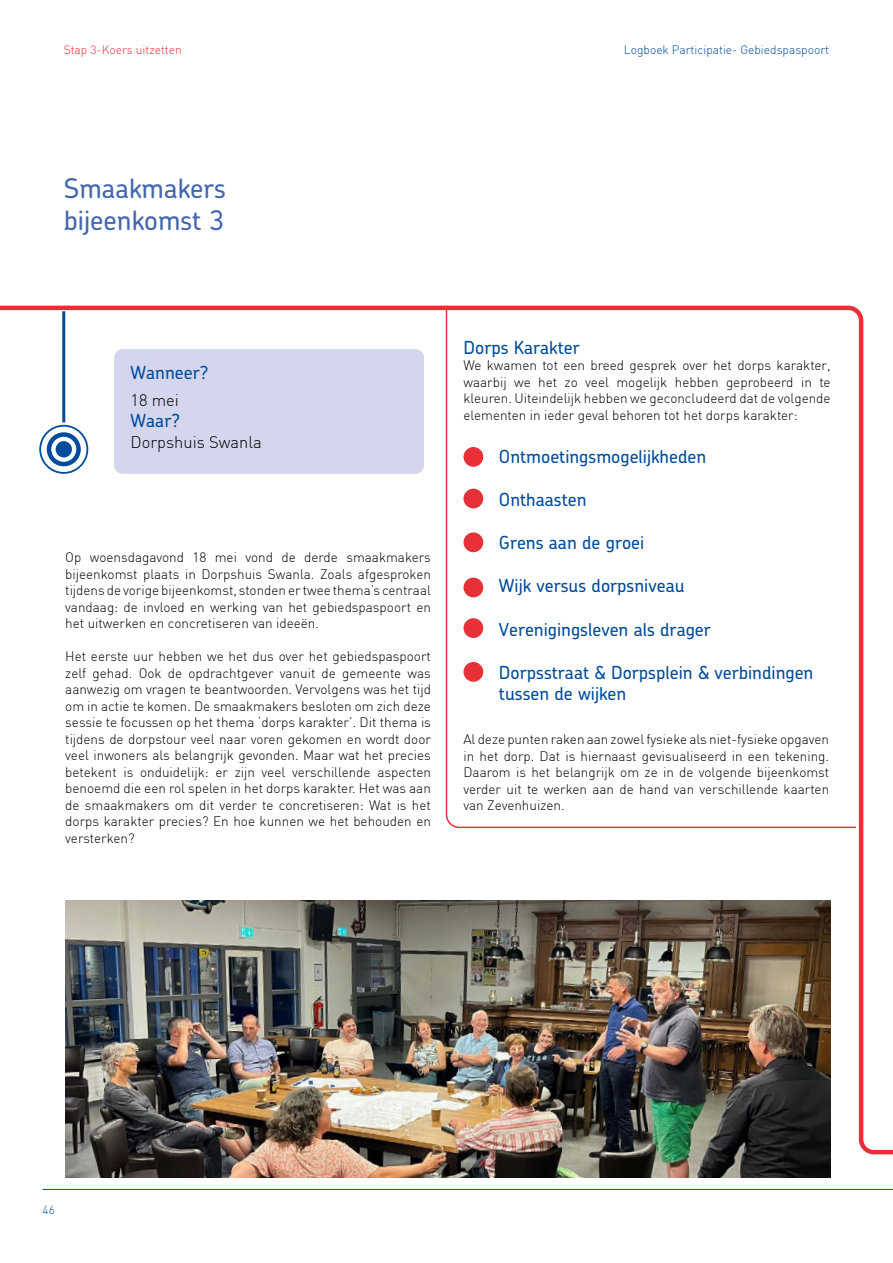
<style>
.page{position:relative;width:893px;height:1263px;background:#fff}
.page>*{position:absolute;margin:0;border:0;box-sizing:border-box;transform-origin:0 0}
.t1{font:500 27px/32.4px "Chevin";color:#4367af}
.t2{font:500 18px/21.6px "Chevin";color:#004b9c}
.t3{font:300 16.5px "DIN";color:#000}
.t4{font:300 13.5px/16.5px "DIN";color:#000;text-align:justify}
.t5{font:300 12px "DIN";color:#004b9c}
.t6{font:300 12px "DIN";color:#e73037}
</style>
<div class="page">
<img style="left:65px;top:1156px;width:766px;height:22px">
<hr style="left:43px;top:1189px;width:850px;height:1px;background:#004b9c">
<img style="left:0;top:305px;width:893px;height:851px">
<svg style="left:445px;top:305px;width:413px;height:524px"></svg>
<p class="t6" style="left:64px;top:43px;width:119px">Stap 3-Koers uitzetten</p>
<p class="t5" style="left:624px;top:43px;width:207px">Logboek Participatie- Gebiedspaspoort</p>
<h1 class="t1" style="left:64px;top:172px;width:164px">Smaakmakers bijeenkomst 3</h1>
<h2 class="t2" style="left:131px;top:361px;width:79px">Wanneer?</h2>
<p class="t3" style="left:131px;top:389px;width:50px">18 mei</p>
<h2 class="t2" style="left:131px;top:409px;width:51px">Waar?</h2>
<p class="t3" style="left:131px;top:432px;width:133px">Dorpshuis Swanla</p>
<p class="t4" style="left:65px;top:549px;width:367px">Op woensdagavond 18 mei vond de derde smaakmakers bijeenkomst plaats in Dorpshuis Swanla. Zoals afgesproken tijdens de vorige bijeenkomst, stonden er twee thema’s centraal vandaag: de invloed en werking van het gebiedspaspoort en het uitwerken en concretiseren van ideeën.</p>
<p class="t4" style="left:65px;top:648px;width:367px">Het eerste uur hebben we het dus over het gebiedspaspoort zelf gehad. Ook de opdrachtgever vanuit de gemeente was aanwezig om vragen te beantwoorden. Vervolgens was het tijd om in actie te komen. De smaakmakers besloten om zich deze sessie te focussen op het thema ‘dorps karakter’. Dit thema is tijdens de dorpstour veel naar voren gekomen en wordt door veel inwoners als belangrijk gevonden. Maar wat het precies betekent is onduidelijk: er zijn veel verschillende aspecten benoemd die een rol spelen in het dorps karakter. Het was aan de smaakmakers om dit verder te concretiseren: Wat is het dorps karakter precies? En hoe kunnen we het behouden en versterken?</p>
<h2 class="t2" style="left:463px;top:336px;width:118px">Dorps Karakter</h2>
<p class="t4" style="left:463px;top:357px;width:369px">We kwamen tot een breed gesprek over het dorps karakter, waarbij we het zo veel mogelijk hebben geprobeerd in te kleuren. Uiteindelijk hebben we geconcludeerd dat de volgende elementen in ieder geval behoren tot het dorps karakter:</p>
<h2 class="t2" style="left:499px;top:445px;width:209px">Ontmoetingsmogelijkheden</h2>
<h2 class="t2" style="left:499px;top:488px;width:89px">Onthaasten</h2>
<h2 class="t2" style="left:499px;top:532px;width:147px">Grens aan de groei</h2>
<h2 class="t2" style="left:499px;top:575px;width:187px">Wijk versus dorpsniveau</h2>
<h2 class="t2" style="left:499px;top:618px;width:213px">Verenigingsleven als drager</h2>
<h2 class="t2" style="left:499px;top:661px;width:316px">Dorpsstraat &amp; Dorpsplein &amp; verbindingen tussen de wijken</h2>
<p class="t4" style="left:463px;top:731px;width:367px">Al deze punten raken aan zowel fysieke als niet-fysieke opgaven in het dorp. Dat is hiernaast gevisualiseerd in een tekening.<br>Daarom is het belangrijk om ze in de volgende bijeenkomst verder uit te werken aan de hand van verschillende kaarten van Zevenhuizen.</p>
<p class="t5" style="left:43px;top:1202px;width:14px">46</p>
</div>
